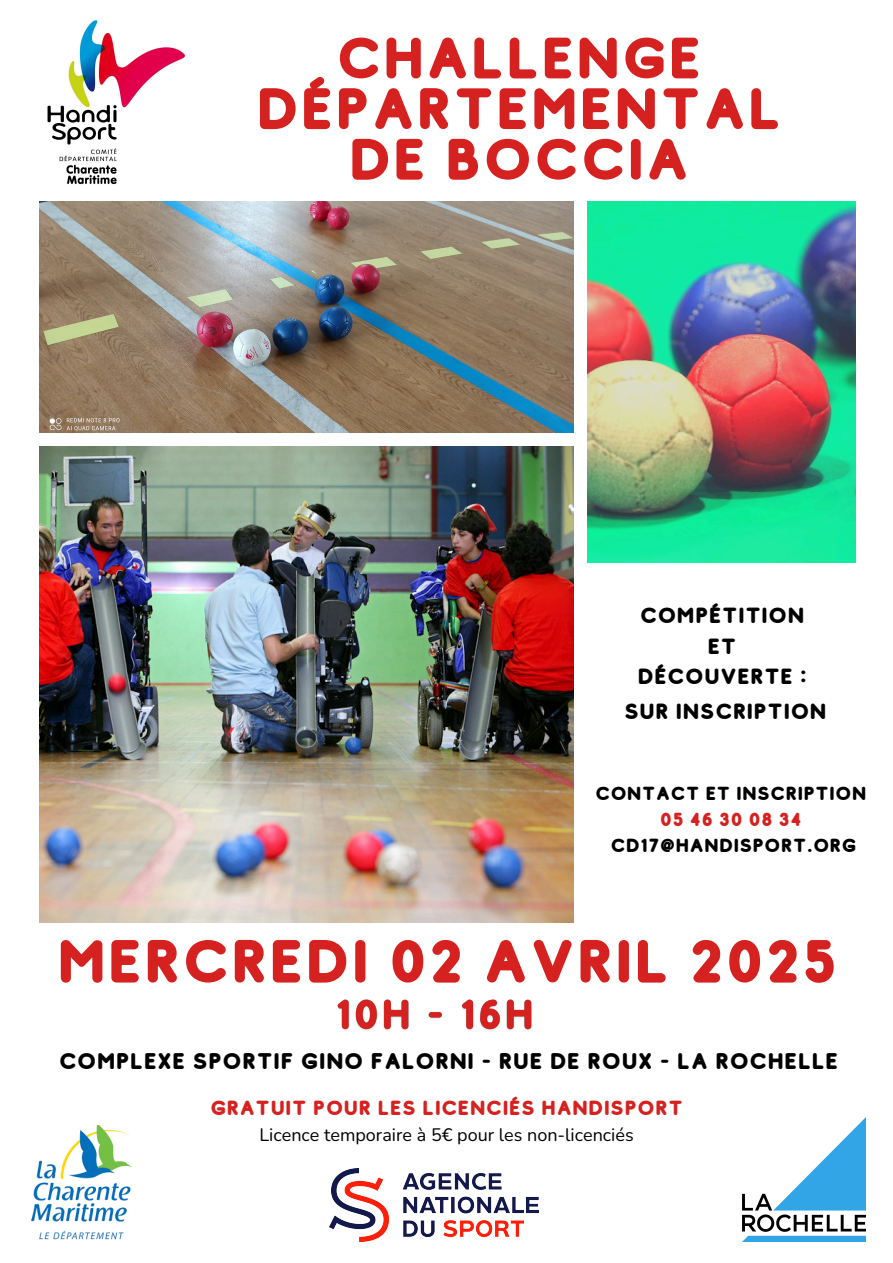
<style>
.page{position:relative;width:893px;height:1263px;background:#fff}
.page>*{position:absolute;margin:0;border:0;box-sizing:border-box;transform-origin:0 0}
.t1{font:60px "Studly";color:#d5211f}
.t2{font:57.53px/50.6px "Studly";color:#d5211f;text-align:center}
.t3{font:22.42px "Studly";color:#000}
.t4{font:21.75px/30.3px "Studly";color:#000;text-align:center}
.t5{font:20.25px "Studly";color:#d5211f}
.t6{font:18.75px "Studly";color:#000}
.t7{font:18.75px "Studly";color:#d5211f}
.t8{font:18px "Nunito";color:#000}
</style>
<div class="page">
<img style="left:40px;top:202px;width:534px;height:231px">
<img style="left:40px;top:447px;width:534px;height:475px">
<img style="left:588px;top:202px;width:267px;height:360px">
<img style="left:330px;top:1168px;width:209px;height:73px">
<img style="left:742px;top:1118px;width:123px;height:123px">
<img style="left:31px;top:1126px;width:101px;height:114px">
<img style="left:47px;top:20px;width:138px;height:165px">
<img style="left:337px;top:999px;width:195px;height:32px">
<p class="t2" style="left:256px;top:33px;width:528px">CHALLENGE<br>DÉPARTEMENTAL<br>DE BOCCIA</p>
<p class="t4" style="left:637px;top:600px;width:171px">COMPÉTITION<br>ET<br>DÉCOUVERTE :</p>
<p class="t4" style="left:624px;top:696px;width:204px">SUR INSCRIPTION</p>
<h4 class="t6" style="left:595px;top:783px;width:273px">CONTACT ET INSCRIPTION</h4>
<h4 class="t7" style="left:660px;top:809px;width:144px">05 46 30 08 34</h4>
<p class="t6" style="left:610px;top:835px;width:248px">CD17@HANDISPORT.ORG</p>
<h1 class="t1" style="left:56px;top:928px;width:783px">MERCREDI 02 AVRIL 2025</h1>
<p class="t3" style="left:59px;top:1049px;width:781px">COMPLEXE SPORTIF GINO FALORNI - RUE DE ROUX - LA ROCHELLE</p>
<h1 class="t5" style="left:210px;top:1097px;width:474px">GRATUIT POUR LES LICENCIÉS HANDISPORT</h1>
<h3 class="t8" style="left:259px;top:1122px;width:376px">Licence temporaire à 5€ pour les non-licenciés</h3>
</div>
